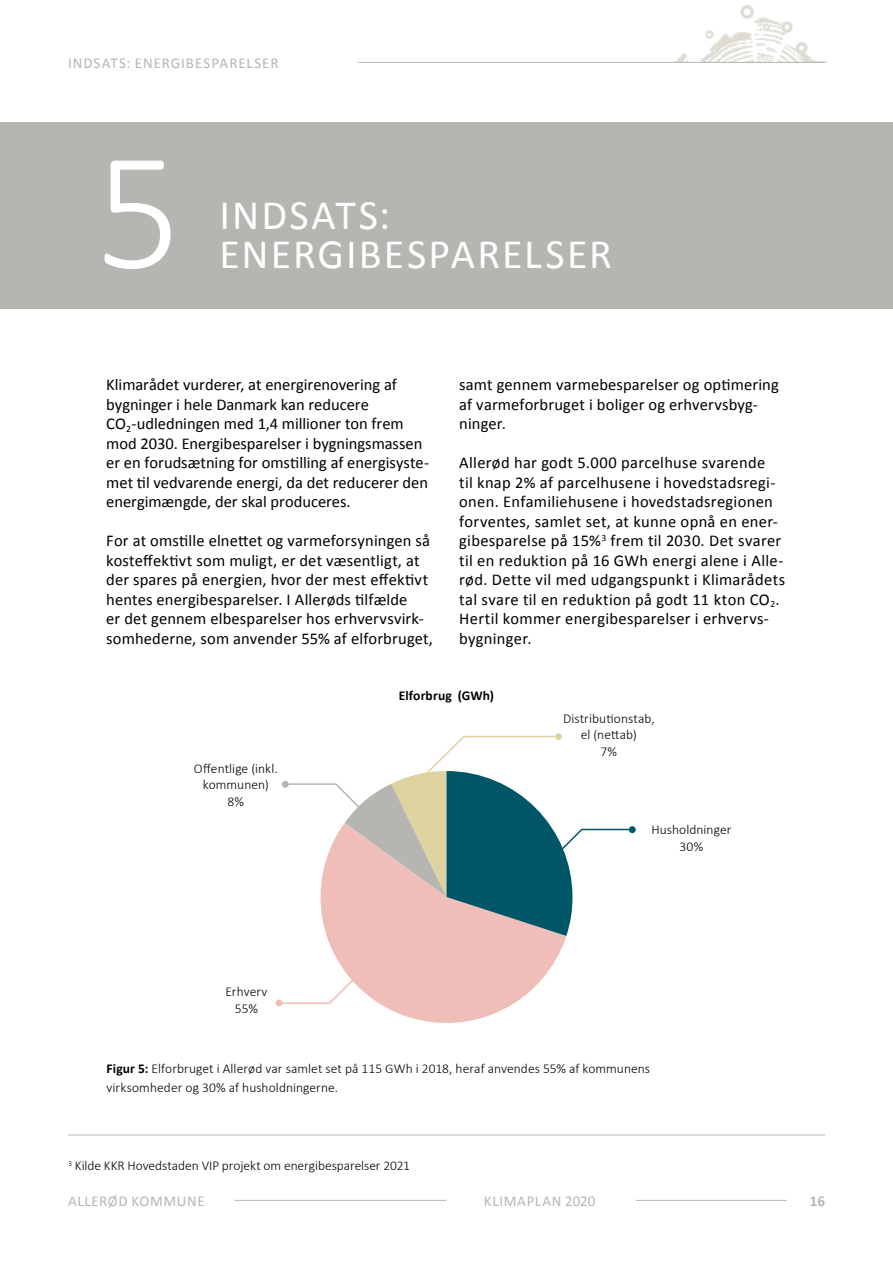
<style>
.page{position:relative;width:893px;height:1263px;background:#fff}
.page>*{position:absolute;margin:0;border:0;box-sizing:border-box;transform-origin:0 0}
.t1{font:300 169.5px "Calibri";color:#fff}
.t2{font:42px "Calibri";letter-spacing:.05em;color:#fff}
.t3{font:16.5px/19.5px "Calibri";letter-spacing:.01em;color:#000}
.t4{font:15px "Calibri";letter-spacing:.05em;color:#b6b5b1}
.t5{font:700 15px "Calibri";color:#b6b5b1}
.t6{font:300 13.5px/16.5px "Calibri";letter-spacing:.005em;color:#000;text-align:center}
.t7{font:700 13.5px "Calibri";letter-spacing:.01em;color:#000}
.s1{font-weight:700}
</style>
<div class="page">
<img style="left:674px;top:5px;width:152px;height:57px">
<hr style="left:358px;top:62px;width:467px;height:1px;background:#b6b5b1">
<hr style="left:636px;top:1200px;width:151px;height:1px;background:#b6b5b1">
<hr style="left:235px;top:1200px;width:211px;height:1px;background:#b6b5b1">
<div style="left:0;top:122px;width:893px;height:187px;background:#b6b5b1"></div>
<svg style="left:327px;top:936px;width:239px;height:87px;fill:#efbeb9"></svg>
<svg style="left:276px;top:973px;width:84px;height:32px"></svg>
<svg style="left:282px;top:735px;width:353px;height:201px"></svg>
<div style="left:282px;top:781px;width:7px;height:7px;background:#b6b5b1;border-radius:50%"></div>
<div style="left:276px;top:999px;width:6px;height:7px;background:#efbeb9;border-radius:50%"></div>
<div style="left:629px;top:826px;width:7px;height:7px;background:#056;border-radius:50%"></div>
<div style="left:555px;top:733px;width:7px;height:7px;background:#ded2a0;border-radius:50%"></div>
<hr style="left:68px;top:1135px;width:757px;height:1px;background:#b6b5b1">
<p class="t4" style="left:68px;top:54px;width:212px">INDSATS: ENERGIBESPARELSER</p>
<h1 class="t1" style="left:96px;top:106px;width:87px">5</h1>
<h2 class="t2" style="left:220px;top:188px;width:172px">INDSATS:</h2>
<h2 class="t2" style="left:220px;top:227px;width:394px">ENERGIBESPARELSER</h2>
<p class="t3" style="left:106px;top:375px;width:324px">Klimarådet vurderer, at energirenovering af bygninger i hele Danmark kan reducere CO<sub>2</sub>-udledningen med 1,4 millioner ton frem mod 2030. Energibesparelser i bygningsmassen er en forudsætning for omstilling af energisyste&shy;met til vedvarende energi, da det reducerer den energimængde, der skal produceres.</p>
<p class="t3" style="left:106px;top:531px;width:328px">For at omstille elnettet og varmeforsyningen så kosteffektivt som muligt, er det væsentligt, at der spares på energien, hvor der mest effektivt hentes energibesparelser. I Allerøds tilfælde<br>er det gennem elbesparelser hos erhvervsvirk&shy;somhederne, som anvender 55% af elforbruget,</p>
<p class="t3" style="left:459px;top:375px;width:321px">samt gennem varmebesparelser og optimering af varmeforbruget i boliger og erhvervsbyg&shy;ninger.</p>
<p class="t3" style="left:459px;top:453px;width:327px">Allerød har godt 5.000 parcelhuse svarende<br>til knap 2% af parcelhusene i hovedstadsregi&shy;onen. Enfamiliehusene i hovedstadsregionen forventes, samlet set, at kunne opnå en ener&shy;gibesparelse på 15%<sup>3</sup> frem til 2030. Det svarer til en reduktion på 16 GWh energi alene i Alle&shy;rød. Dette vil med udgangspunkt i Klimarådets tal svare til en reduktion på godt 11 kton CO<sub>2</sub>.<br>Hertil kommer energibesparelser i erhvervs&shy;bygninger.</p>
<p class="t6" style="left:194px;top:759px;width:85px">Offentlige (inkl. kommunen)<br>8%</p>
<p class="t7" style="left:399px;top:687px;width:97px">Elforbrug (GWh)</p>
<p class="t6" style="left:563px;top:709px;width:93px">Distributionstab, el (nettab)<br>7%</p>
<p class="t6" style="left:651px;top:821px;width:81px">Husholdninger<br>30%</p>
<p class="t6" style="left:225px;top:983px;width:44px">Erhverv<br>55%</p>
<p class="t6" style="left:107px;top:1058px;width:545px;line-height:19.5px;text-align:left"><span class="s1">Figur 5:</span> Elforbruget i Allerød var samlet set på 115 GWh i 2018, heraf anvendes 55% af kommunens virksomheder og 30% af husholdningerne.</p>
<p class="t6" style="left:68px;top:1157px;width:344px"><sup>3</sup> Kilde KKR Hovedstaden VIP projekt om energibesparelser 2021</p>
<p class="t4" style="left:68px;top:1191px;width:138px">ALLERØD KOMMUNE</p>
<p class="t4" style="left:484px;top:1191px;width:113px">KLIMAPLAN 2020</p>
<p class="t5" style="left:810px;top:1191px;width:17px">16</p>
</div>
